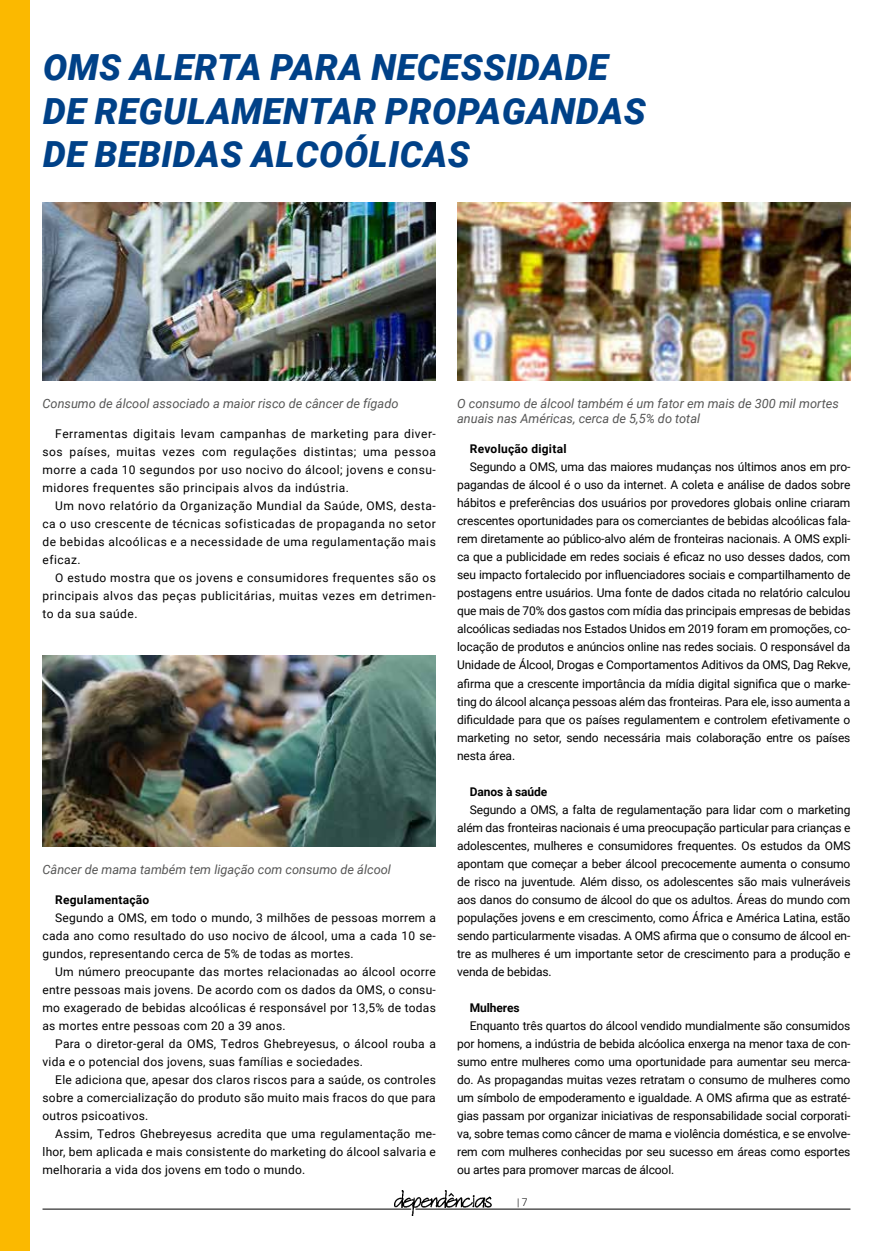
<style>
.page{position:relative;width:893px;height:1251px;background:#fff}
.page>*{position:absolute;margin:0;border:0;box-sizing:border-box;transform-origin:0 0}
.t1{font:italic 900 36px/43.2px "Roboto";letter-spacing:.015em;color:#004188}
.t2{font:italic 12.75px/15.3px "Roboto";color:#565655}
.t3{font:12px/18px "Roboto";letter-spacing:.02em;color:#000;text-align:justify}
.t4{font:700 12px "Roboto";letter-spacing:.02em;color:#000}
.t5{font:700 12px "Roboto";letter-spacing:-.01em;color:#000}
.t6{font:300 10.5px "Roboto";color:#000}
</style>
<div class="page">
<img style="left:387px;top:1190px;width:110px;height:25px">
<hr style="left:43px;top:1208px;width:368px;height:1px;background:#000">
<hr style="left:415px;top:1208px;width:435px;height:1px;background:#000">
<div style="left:43px;top:367px;width:393px;height:16px;background:linear-gradient(to right,#fff,#fff)"></div>
<svg style="left:43px;top:846px;width:393px;height:1px"></svg>
<img style="left:43px;top:203px;width:393px;height:177px">
<img style="left:43px;top:655px;width:393px;height:191px">
<div style="left:457px;top:367px;width:393px;height:16px;background:linear-gradient(to right,#fff,#fff)"></div>
<img style="left:457px;top:203px;width:393px;height:177px">
<div style="left:0;top:0;width:30px;height:1250px;background:#fbb900"></div>
<h1 class="t1" style="left:43px;top:45px;width:604px">OMS ALERTA PARA NECESSIDADE<br>DE REGULAMENTAR PROPAGANDAS<br>DE BEBIDAS ALCOÓLICAS</h1>
<p class="t2" style="left:43px;top:395px;width:358px">Consumo de álcool associado a maior risco de câncer de fígado</p>
<p class="t3" style="left:43px;top:424px;width:395px;text-indent:13px">Ferramentas digitais levam campanhas de marketing para diver&shy;sos países, muitas vezes com regulações distintas; uma pessoa morre a cada 10 segundos por uso nocivo do álcool; jovens e consu&shy;midores frequentes são principais alvos da indústria.</p>
<p class="t3" style="left:43px;top:496px;width:395px;text-indent:13px">Um novo relatório da Organização Mundial da Saúde, OMS, desta&shy;ca o uso crescente de técnicas sofisticadas de propaganda no setor de bebidas alcoólicas e a necessidade de uma regulamentação mais eficaz.</p>
<p class="t3" style="left:43px;top:568px;width:395px;text-indent:13px">O estudo mostra que os jovens e consumidores frequentes são os principais alvos das peças publicitárias, muitas vezes em detrimen&shy;to da sua saúde.</p>
<p class="t2" style="left:43px;top:861px;width:350px">Câncer de mama também tem ligação com consumo de álcool</p>
<p class="t4" style="left:55px;top:891px;width:96px">Regulamentação</p>
<p class="t3" style="left:43px;top:908px;width:395px;text-indent:13px">Segundo a OMS, em todo o mundo, 3 milhões de pessoas morrem a cada ano como resultado do uso nocivo de álcool, uma a cada 10 se&shy;gundos, representando cerca de 5% de todas as mortes.</p>
<p class="t3" style="left:43px;top:962px;width:395px;text-indent:13px">Um número preocupante das mortes relacionadas ao álcool ocorre entre pessoas mais jovens. De acordo com os dados da OMS, o consu&shy;mo exagerado de bebidas alcoólicas é responsável por 13,5% de todas as mortes entre pessoas com 20 a 39 anos.</p>
<p class="t3" style="left:43px;top:1034px;width:395px;text-indent:13px">Para o diretor-geral da OMS, Tedros Ghebreyesus, o álcool rouba a vida e o potencial dos jovens, suas famílias e sociedades.</p>
<p class="t3" style="left:43px;top:1070px;width:395px;text-indent:13px">Ele adiciona que, apesar dos claros riscos para a saúde, os controles sobre a comercialização do produto são muito mais fracos do que para outros psicoativos.</p>
<p class="t3" style="left:43px;top:1124px;width:395px;text-indent:13px">Assim, Tedros Ghebreyesus acredita que uma regulamentação me&shy;lhor, bem aplicada e mais consistente do marketing do álcool salvaria e melhoraria a vida dos jovens em todo o mundo.</p>
<p class="t2" style="left:457px;top:395px;width:383px">O consumo de álcool também é um fator em mais de 300 mil mortes anuais nas Américas, cerca de 5,5% do total</p>
<p class="t4" style="left:470px;top:440px;width:98px">Revolução digital</p>
<p class="t3" style="left:457px;top:457px;width:395px;text-indent:13px">Segundo a OMS, uma das maiores mudanças nos últimos anos em pro&shy;pagandas de álcool é o uso da internet. A coleta e análise de dados sobre hábitos e preferências dos usuários por provedores globais online criaram crescentes oportunidades para os comerciantes de bebidas alcoólicas fala&shy;rem diretamente ao público-alvo além de fronteiras nacionais. A OMS expli&shy;ca que a publicidade em redes sociais é eficaz no uso desses dados, com seu impacto fortalecido por influenciadores sociais e compartilhamento de postagens entre usuários. Uma fonte de dados citada no relatório calculou que mais de 70% dos gastos com mídia das principais empresas de bebidas alcoólicas sediadas nos Estados Unidos em 2019 foram em promoções, co&shy;locação de produtos e anúncios online nas redes sociais. O responsável da Unidade de Álcool, Drogas e Comportamentos Aditivos da OMS, Dag Rekve, afirma que a crescente importância da mídia digital significa que o marke&shy;ting do álcool alcança pessoas além das fronteiras. Para ele, isso aumenta a dificuldade para que os países regulamentem e controlem efetivamente o marketing no setor, sendo necessária mais colaboração entre os países nesta área.</p>
<p class="t5" style="left:470px;top:782px;width:79px">Danos à saúde</p>
<p class="t3" style="left:457px;top:799px;width:395px;text-indent:13px">Segundo a OMS, a falta de regulamentação para lidar com o marketing além das fronteiras nacionais é uma preocupação particular para crianças e adolescentes, mulheres e consumidores frequentes. Os estudos da OMS apontam que começar a beber álcool precocemente aumenta o consumo de risco na juventude. Além disso, os adolescentes são mais vulneráveis aos danos do consumo de álcool do que os adultos. Áreas do mundo com populações jovens e em crescimento, como África e América Latina, estão sendo particularmente visadas. A OMS afirma que o consumo de álcool en&shy;tre as mulheres é um importante setor de crescimento para a produção e venda de bebidas.</p>
<p class="t5" style="left:470px;top:998px;width:51px">Mulheres</p>
<p class="t3" style="left:457px;top:1015px;width:395px;text-indent:13px">Enquanto três quartos do álcool vendido mundialmente são consumidos por homens, a indústria de bebida alcóolica enxerga na menor taxa de con&shy;sumo entre mulheres como uma oportunidade para aumentar seu merca&shy;do. As propagandas muitas vezes retratam o consumo de mulheres como um símbolo de empoderamento e igualdade. A OMS afirma que as estraté&shy;gias passam por organizar iniciativas de responsabilidade social corporati&shy;va, sobre temas como câncer de mama e violência doméstica, e se envolve&shy;rem com mulheres conhecidas por seu sucesso em áreas como esportes ou artes para promover marcas de álcool.</p>
<p class="t6" style="left:517px;top:1194px;width:12px">| 7</p>
</div>
